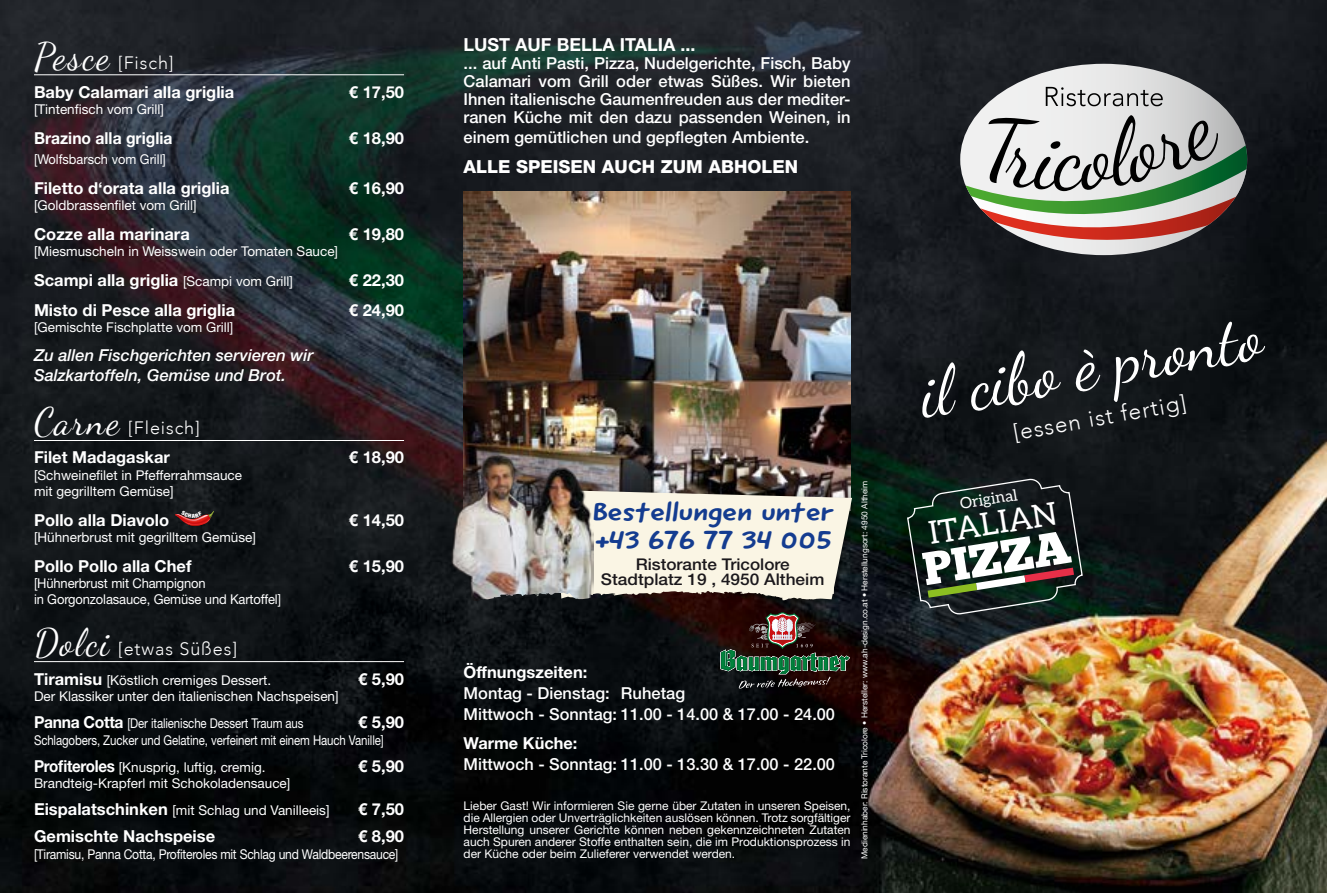
<style>
.page{position:relative;width:1327px;height:893px;background:#fff}
.page>*{position:absolute;margin:0;border:0;box-sizing:border-box;transform-origin:0 0}
.t1{font:67.5px "Dancing Script";color:#fff}
.t2{font:46.35px "Chunk Five";color:#fff}
.t3{font:31.8px "Aleo";color:#fff}
.t4{font:26.85px/27.8px "Good Dog New";color:#143c90;scale:1.24 1}
.t5{font:300 22.5px "Avenir";color:#fff}
.t6{font:300 18px "Avenir";letter-spacing:.05em;color:#fff}
.t7{font:800 18px "Helvetica Neue LT Std";color:#fff}
.t8{font:700 18px "Helvetica Neue LT Std";color:#fff}
.t9{font:500 16.5px/18px "Helvetica Neue LT Std";color:#fff}
.t10{font:700 16.5px "Helvetica Neue LT Std";color:#fff}
.t11{font:italic 500 16.5px/19.8px "Helvetica Neue LT Std";color:#fff}
.t12{font:700 16.5px "Helvetica Neue LT Std";color:#fff;scale:.95 1}
.t13{font:500 16.2px/15px "Helvetica Neue LT Std";color:#1b181c;text-align:center;scale:1.06 1}
.t14{font:15.75px "Aleo";color:#fff}
.t15{font:13.5px/27px "Helvetica Neue LT Std";color:#fff}
.t16{font:13.5px/27px "Helvetica Neue LT Std";color:#fff;scale:.85 1}
.t17{font:13.5px/16.2px "Helvetica Neue LT Std";color:#fff;scale:.96 1}
.t18{font:13.5px "Helvetica Neue LT Std";letter-spacing:-.02em;color:#fff;scale:.9 1}
.t19{font:13.5px "Helvetica Neue LT Std";color:#fff;scale:.95 1}
.t20{font:12px/12px "Helvetica Neue LT Std";color:#fff;text-align:justify}
.t21{font:8.25px "Helvetica Neue LT Std";color:#fff}
.s1{font-family:"Dancing Script";font-weight:400;font-size:37.5px}
.s2{font-weight:400;font-size:13.5px}
.s3{font-weight:700;font-size:16.5px}
</style>
<div class="page">
<img style="left:0;top:0;width:1327px;height:893px">
<svg style="left:960px;top:64px;width:287px;height:191px;background:#7f8183"></svg>
<svg style="left:1045px;top:87px;width:117px;height:19px;background:#b3b3b3"></svg>
<svg style="left:965px;top:115px;width:282px;height:131px"></svg>
<svg style="left:906px;top:479px;width:177px;height:136px;background:#1b2922"></svg>
<hr style="left:34px;top:74px;width:370px;height:1px;background:#fff">
<img style="left:463px;top:191px;width:387px;height:263px">
<img style="left:503px;top:440px;width:354px;height:166px">
<svg style="left:594px;top:490px;width:258px;height:111px;background:#ded8ca"></svg>
<img style="left:450px;top:454px;width:144px;height:147px">
<hr style="left:34px;top:440px;width:370px;height:1px;background:#fff">
<hr style="left:34px;top:661px;width:370px;height:1px;background:#fff">
<svg style="left:720px;top:612px;width:130px;height:77px;background:#37352b"></svg>
<svg style="left:175px;top:511px;width:39px;height:15px"></svg>
<h3 class="t6" style="left:34px;top:52px;width:141px"><span class="s1">Pesce</span> [Fisch]</h3>
<p class="t10" style="left:34px;top:82px;width:202px">Baby Calamari alla griglia</p>
<p class="t10" style="left:349px;top:82px;width:57px">€ 17,50</p>
<p class="t15" style="left:34px;top:95px;width:132px">[Tintenfisch vom Grill]</p>
<p class="t12" style="left:34px;top:128px;width:147px">Brazino alla griglia</p>
<p class="t10" style="left:349px;top:128px;width:57px">€ 18,90</p>
<p class="t19" style="left:34px;top:151px;width:140px">[Wolfsbarsch vom Grill]</p>
<p class="t10" style="left:34px;top:178px;width:197px">Filetto d‘orata alla griglia</p>
<p class="t10" style="left:349px;top:178px;width:57px">€ 16,90</p>
<p class="t15" style="left:34px;top:191px;width:164px">[Goldbrassenfilet vom Grill]</p>
<p class="t10" style="left:34px;top:224px;width:157px">Cozze alla marinara</p>
<p class="t10" style="left:349px;top:224px;width:57px">€ 19,80</p>
<p class="t15" style="left:34px;top:238px;width:306px">[Miesmuscheln in Weisswein oder Tomaten Sauce]</p>
<p class="t10" style="left:34px;top:270px;width:260px">Scampi alla griglia <span class="s2">[Scampi vom Grill]</span></p>
<p class="t10" style="left:349px;top:270px;width:57px">€ 22,30</p>
<p class="t10" style="left:34px;top:300px;width:203px">Misto di Pesce alla griglia</p>
<p class="t10" style="left:349px;top:300px;width:57px">€ 24,90</p>
<p class="t15" style="left:34px;top:314px;width:201px">[Gemischte Fischplatte vom Grill]</p>
<p class="t11" style="left:34px;top:345px;width:281px">Zu allen Fischgerichten servieren wir<br>Salzkartoffeln, Gemüse und Brot.</p>
<h3 class="t6" style="left:34px;top:417px;width:167px"><span class="s1">Carne</span> [Fleisch]</h3>
<p class="t10" style="left:34px;top:447px;width:137px">Filet Madagaskar</p>
<p class="t10" style="left:349px;top:447px;width:57px">€ 18,90</p>
<p class="t15" style="left:34px;top:466px;width:209px;line-height:16.2px">[Schweinefilet in Pfefferrahmsauce mit gegrilltem Gemüse]</p>
<p class="t10" style="left:34px;top:510px;width:137px">Pollo alla Diavolo</p>
<p class="t10" style="left:349px;top:510px;width:57px">€ 14,50</p>
<p class="t15" style="left:34px;top:523px;width:223px">[Hühnerbrust mit gegrilltem Gemüse]</p>
<p class="t10" style="left:34px;top:556px;width:159px">Pollo Pollo alla Chef</p>
<p class="t10" style="left:349px;top:556px;width:57px">€ 15,90</p>
<p class="t17" style="left:34px;top:575px;width:259px">[Hühnerbrust mit Champignon<br>in Gorgonzolasauce, Gemüse und Kartoffel]</p>
<h3 class="t6" style="left:34px;top:638px;width:204px"><span class="s1">Dolci</span> [etwas Süßes]</h3>
<p class="t15" style="left:34px;top:666px;width:239px"><span class="s3">Tiramisu</span> [Köstlich cremiges Dessert.</p>
<p class="t10" style="left:358px;top:668px;width:47px">€ 5,90</p>
<p class="t15" style="left:34px;top:682px;width:306px">Der Klassiker unter den italienischen Nachspeisen]<br><span class="s3">Panna Cotta</span> [Der italienische Dessert Traum aus</p>
<p class="t10" style="left:358px;top:712px;width:47px">€ 5,90</p>
<p class="t16" style="left:34px;top:726px;width:413px">Schlagobers, Zucker und Gelatine, verfeinert mit einem Hauch Vanille]<br><span class="s3">Profiteroles</span> [Knusprig, luftig, cremig.</p>
<p class="t10" style="left:358px;top:755px;width:47px">€ 5,90</p>
<p class="t15" style="left:34px;top:769px;width:297px">Brandteig-Krapferl mit Schokoladensauce]<br><span class="s3">Eispalatschinken</span> [mit Schlag und Vanilleeis]</p>
<p class="t10" style="left:358px;top:799px;width:47px">€ 7,50</p>
<p class="t10" style="left:34px;top:826px;width:183px">Gemischte Nachspeise</p>
<p class="t10" style="left:358px;top:826px;width:47px">€ 8,90</p>
<p class="t18" style="left:34px;top:846px;width:406px">[Tiramisu, Panna Cotta, Profiteroles mit Schlag und Waldbeerensauce]</p>
<h3 class="t8" style="left:463px;top:34px;width:233px">LUST AUF BELLA ITALIA ...</h3>
<p class="t9" style="left:463px;top:54px;width:388px;text-align:justify">... auf Anti Pasti, Pizza, Nudelgerichte, Fisch, Baby Calamari vom Grill oder etwas Süßes. Wir bieten Ihnen italienische Gaumenfreuden aus der mediter&shy;ranen Küche mit den dazu passenden Weinen, in</p>
<p class="t9" style="left:463px;top:128px;width:347px">einem gemütlichen und gepflegten Ambiente.</p>
<h3 class="t7" style="left:463px;top:156px;width:336px">ALLE SPEISEN AUCH ZUM ABHOLEN</h3>
<h1 class="t1" style="left:910px;top:344px;width:348px;rotate:-10deg">il cibo è pronto</h1>
<h3 class="t5" style="left:1011px;top:419px;width:177px;rotate:-10deg">[essen ist fertig]</h3>
<h3 class="t4" style="left:593px;top:498px;width:196px">Bestellungen unter +43 676 77 34 005</h3>
<p class="t13" style="left:601px;top:556px;width:212px">Ristorante Tricolore<br>Stadtplatz 19 , 4950 Altheim</p>
<p class="t10" style="left:463px;top:662px;width:125px">Öffnungszeiten:</p>
<p class="t9" style="left:463px;top:683px;width:373px;line-height:21px">Montag - Dienstag: Ruhetag<br>Mittwoch - Sonntag: 11.00 - 14.00 &amp; 17.00 - 24.00</p>
<p class="t10" style="left:463px;top:733px;width:115px">Warme Küche:</p>
<p class="t9" style="left:463px;top:755px;width:373px">Mittwoch - Sonntag: 11.00 - 13.30 &amp; 17.00 - 22.00</p>
<p class="t20" style="left:463px;top:800px;width:388px">Lieber Gast! Wir informieren Sie gerne über Zutaten in unseren Speisen, die Allergien oder Unverträglichkeiten auslösen können. Trotz sorgfältiger Herstellung unserer Gerichte können neben gekennzeichneten Zutaten auch Spuren anderer Stoffe enthalten sein, die im Produktionsprozess in der Küche oder beim Zulieferer verwendet werden.</p>
<p class="t21" style="left:859px;top:859px;width:380px;rotate:-90deg">Medieninhaber: Ristorante Tricolore • Hersteller: www.ah-design.co.at • Herstellungsort: 4950 Altheim</p>
<p class="t14" style="left:959px;top:495px;width:60px;rotate:-9deg">Original</p>
<h3 class="t3" style="left:926px;top:516px;width:131px;rotate:-9deg">ITALIAN</h3>
<h2 class="t2" style="left:919px;top:542px;width:150px;rotate:-9deg">PIZZA</h2>
</div>
